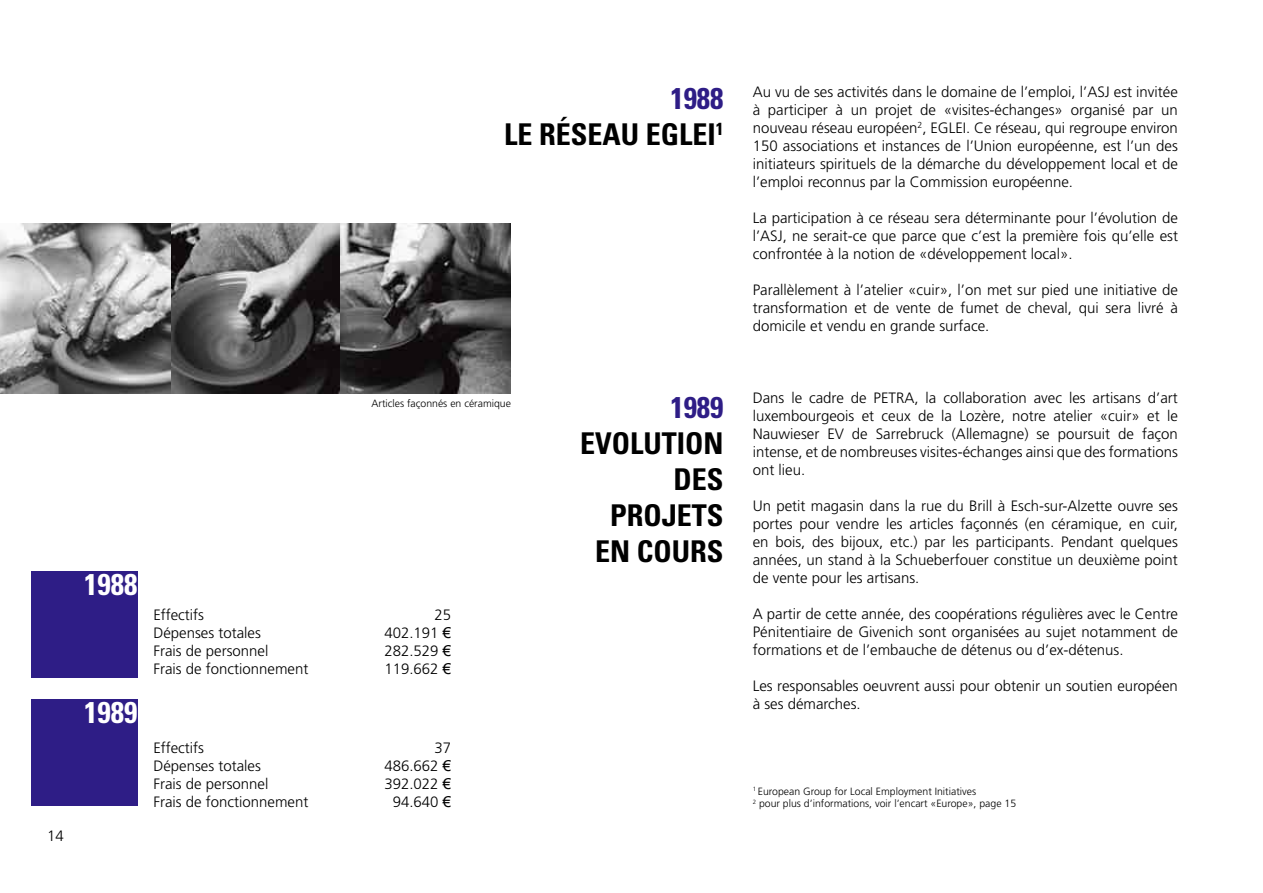
<style>
.page{position:relative;width:1263px;height:893px;background:#fff}
.page>*{position:absolute;margin:0;border:0;box-sizing:border-box;transform-origin:0 0}
.t1{font:700 condensed 30px/36px "Univers";color:#000;text-align:right}
.t2{font:700 condensed 30px "Univers";color:#fff}
.t3{font:700 condensed 30px "Univers";color:#2e1d86}
.t4{font:300 15px/18px "Frutiger";color:#000;text-align:justify}
.t5{font:300 10.5px/12.6px "Frutiger";color:#000}
.s1{color:#2e1d86}
.s2{font-family:"Arial";font-weight:400}
</style>
<div class="page">
<img style="left:0;top:223px;width:510px;height:170px">
<div style="left:31px;top:571px;width:106px;height:106px;background:#2e1d86"></div>
<div style="left:31px;top:699px;width:106px;height:106px;background:#2e1d86"></div>
<h1 class="t1" style="left:504px;top:80px;width:221px"><span class="s1">1988<br></span>LE RÉSEAU EG LEI <sup>1</sup></h1>
<p class="t5" style="left:372px;top:397px;width:141px">Articles façonnés en céramique</p>
<p class="t4" style="left:47px;top:827px;width:18px">14</p>
<h1 class="t2" style="left:84px;top:566px;width:55px">1988</h1>
<h1 class="t2" style="left:84px;top:694px;width:55px">1989</h1>
<p class="t4" style="left:153px;top:606px;width:52px">Effectifs</p>
<p class="t4" style="left:434px;top:606px;width:18px">25</p>
<p class="t4" style="left:153px;top:624px;width:109px">Dépenses totales</p>
<p class="t4" style="left:384px;top:624px;width:68px">402.191 <span class="s2">€</span></p>
<p class="t4" style="left:153px;top:642px;width:117px">Frais de personnel</p>
<p class="t4" style="left:384px;top:642px;width:68px">282.529 <span class="s2">€</span></p>
<p class="t4" style="left:153px;top:660px;width:157px">Frais de fonctionnement</p>
<p class="t4" style="left:384px;top:660px;width:68px">119.662 <span class="s2">€</span></p>
<p class="t4" style="left:153px;top:738px;width:52px">Effectifs</p>
<p class="t4" style="left:434px;top:738px;width:18px">37</p>
<p class="t4" style="left:153px;top:756px;width:109px">Dépenses totales</p>
<p class="t4" style="left:384px;top:756px;width:68px">486.662 <span class="s2">€</span></p>
<p class="t4" style="left:153px;top:774px;width:117px">Frais de personnel</p>
<p class="t4" style="left:384px;top:774px;width:68px">392.022 <span class="s2">€</span></p>
<p class="t4" style="left:153px;top:792px;width:157px">Frais de fonctionnement</p>
<p class="t4" style="left:393px;top:792px;width:60px">94.640 <span class="s2">€</span></p>
<h1 class="t3" style="left:670px;top:389px;width:55px">1989</h1>
<h1 class="t1" style="left:580px;top:425px;width:145px">EVOLUTION<br>DES<br>PROJETS<br>EN COURS</h1>
<p class="t4" style="left:753px;top:83px;width:427px">Au vu de ses activités dans le domaine de l’emploi, l’ASJ est invitée à participer à un projet de «visites-échanges» organisé par un nouveau réseau européen<sup>2</sup>, EGLEI. Ce réseau, qui regroupe environ 150 associations et instances de l’Union européenne, est l’un des initiateurs spirituels de la démarche du développement local et de l’emploi reconnus par la Commission européenne.</p>
<p class="t4" style="left:753px;top:209px;width:427px">La participation à ce réseau sera déterminante pour l’évolution de l’ASJ, ne serait-ce que parce que c’est la première fois qu’elle est confrontée à la notion de «développement local».</p>
<p class="t4" style="left:753px;top:281px;width:427px">Parallèlement à l’atelier «cuir», l’on met sur pied une initiative de transformation et de vente de fumet de cheval, qui sera livré à domicile et vendu en grande surface.</p>
<p class="t4" style="left:753px;top:389px;width:427px">Dans le cadre de PETRA, la collaboration avec les artisans d’art luxembourgeois et ceux de la Lozère, notre atelier «cuir» et le Nauwieser EV de Sarrebruck (Allemagne) se poursuit de façon intense, et de nombreuses visites-échanges ainsi que des formations ont lieu.</p>
<p class="t4" style="left:753px;top:497px;width:427px">Un petit magasin dans la rue du Brill à Esch-sur-Alzette ouvre ses portes pour vendre les articles façonnés (en céramique, en cuir, en bois, des bijoux, etc.) par les participants. Pendant quelques années, un stand à la Schueberfouer constitue un deuxième point de vente pour les artisans.</p>
<p class="t4" style="left:753px;top:605px;width:427px">A partir de cette année, des coopérations régulières avec le Centre Pénitentiaire de Givenich sont organisées au sujet notamment de formations et de l’embauche de détenus ou d’ex-détenus.</p>
<p class="t4" style="left:753px;top:677px;width:427px">Les responsables oeuvrent aussi pour obtenir un soutien européen à ses démarches.</p>
<p class="t5" style="left:753px;top:785px;width:265px"><sup>1</sup> European Group for Local Employment Initiatives<br><sup>2</sup> pour plus d’informations, voir l’encart «Europe», page 15</p>
</div>
